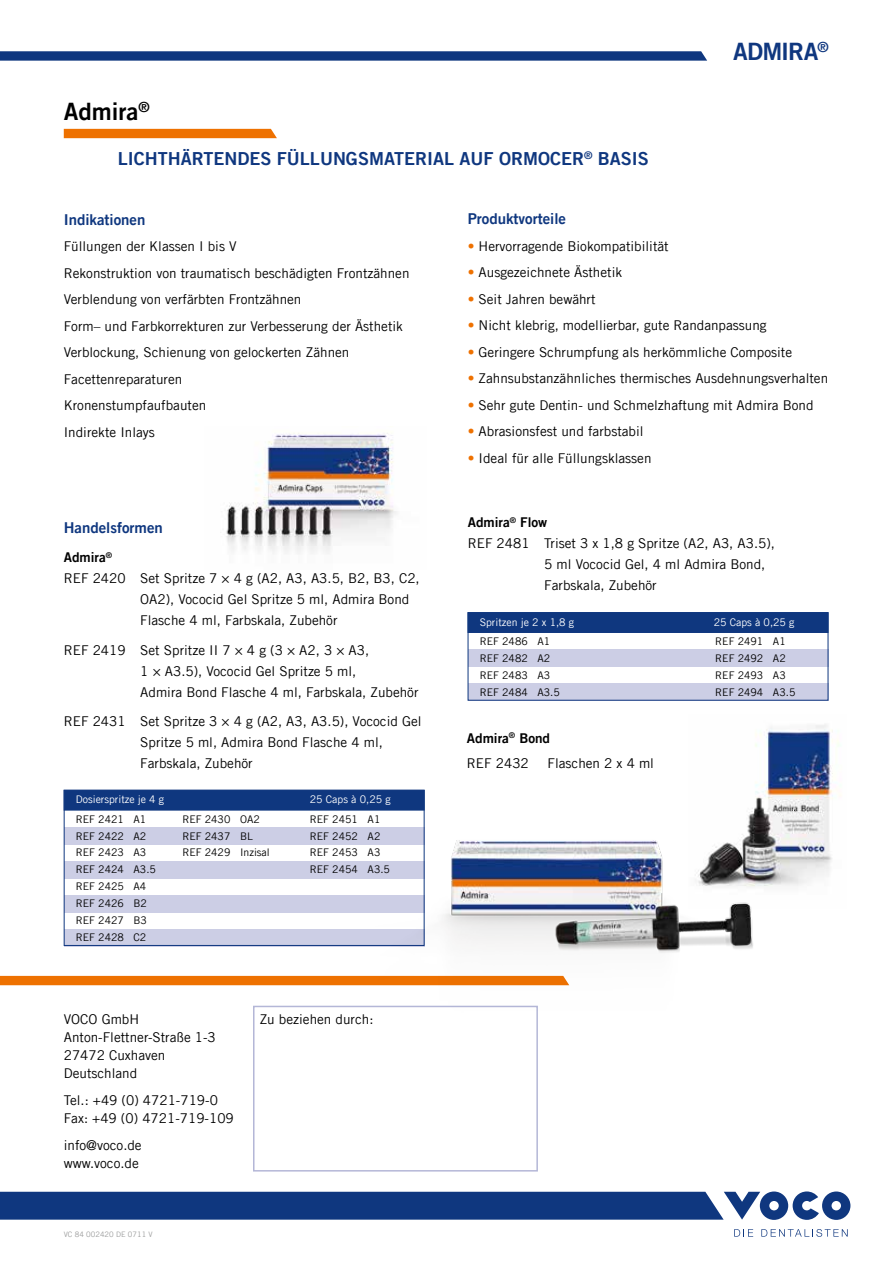
<style>
.page{position:relative;width:893px;height:1263px;background:#fff}
.page>*{position:absolute;margin:0;border:0;box-sizing:border-box;transform-origin:0 0}
.t1{font:24px "Trade Gothic LT Com Bd 2";letter-spacing:-.03em;color:#0f377f}
.t2{font:24px "Trade Gothic LT Com Bd 2";color:#000}
.t3{font:18px "Trade Gothic LT Com Bd 2";color:#0f377f}
.t4{font:15px "Trade Gothic LT Com Bd 2";color:#0f377f}
.t5{font:13.5px/21px "Trade Gothic LT Com";color:#000}
.t6{font:13.5px "Trade Gothic LT Com Bd 2";color:#000}
.t7{font:10.5px/17px "Trade Gothic LT Com";color:#000;text-align:justify}
.t8{font:10.5px "Trade Gothic LT Com";color:#fff}
.t9{font:7.5px "Trade Gothic LT Com";color:#9c9d9d}
.s1{color:#ee7100}
</style>
<div class="page">
<img style="left:755px;top:724px;width:86px;height:152px">
<svg style="left:734px;top:1229px;width:19px;height:7px"></svg>
<svg style="left:761px;top:1229px;width:87px;height:8px"></svg>
<svg style="left:0;top:1191px;width:850px;height:29px;background:#294c8c"></svg>
<svg style="left:0;top:51px;width:707px;height:10px;background:#1f4487"></svg>
<div style="left:253px;top:1006px;width:285px;height:165px;border:2px solid #b4b7d7"></div>
<div style="left:64px;top:790px;width:360px;height:20px;background:#0f377f"></div>
<div style="left:64px;top:827px;width:360px;height:17px;background:#cccee5"></div>
<div style="left:64px;top:861px;width:360px;height:17px;background:#cccee5"></div>
<div style="left:64px;top:895px;width:360px;height:17px;background:#cccee5"></div>
<div style="left:64px;top:929px;width:360px;height:17px;background:#cccee5"></div>
<div style="left:64px;top:790px;width:360px;height:156px;border:1px solid #0f377f"></div>
<div style="left:468px;top:612px;width:360px;height:21px;background:#0f377f"></div>
<div style="left:468px;top:649px;width:360px;height:17px;background:#cccee5"></div>
<div style="left:468px;top:683px;width:360px;height:17px;background:#cccee5"></div>
<div style="left:468px;top:612px;width:360px;height:89px;border:1px solid #0f377f"></div>
<img style="left:226px;top:433px;width:171px;height:121px">
<div style="left:0;top:976px;width:340px;height:9px;background:#ee7100"></div>
<div style="left:64px;top:129px;width:213px;height:9px;background:#ee7100"></div>
<img style="left:340px;top:746px;width:479px;height:305px">
<h1 class="t2" style="left:64px;top:97px;width:87px">Admira<sup>®</sup></h1>
<h2 class="t3" style="left:118px;top:147px;width:533px">Lichthärtendes Füllungsmaterial auf Ormocer<sup>®</sup> Basis</h2>
<h1 class="t1" style="left:733px;top:37px;width:97px">Admira<sup>®</sup></h1>
<p class="t4" style="left:64px;top:210px;width:83px">I ndikationen</p>
<p class="t5" style="left:64px;top:233px;width:347px;line-height:26.5px">Füllungen der Klassen I bis V<br>Rekonstruktion von traumatisch beschädigten Frontzähnen Verblendung von verfärbten Frontzähnen<br>Form– und Farbkorrekturen zur Verbesserung der Ästhetik Verblockung, Schienung von gelockerten Zähnen Facettenreparaturen<br>Kronenstumpfaufbauten<br>Indirekte Inlays</p>
<p class="t4" style="left:64px;top:518px;width:101px">Handelsformen</p>
<p class="t6" style="left:64px;top:549px;width:50px">Admira<sup>®</sup></p>
<p class="t5" style="left:140px;top:568px;width:281px;text-indent:-77px">REF 2420 Set Spritze 7 × 4 g (A2, A3, A3.5, B2, B3, C2,<br>OA2), Vococid Gel Spritze 5 ml, Admira Bond<br>Flasche 4 ml, Farbskala, Zubehör</p>
<p class="t5" style="left:140px;top:639px;width:280px;text-indent:-77px">REF 2419 Set Spritze II 7 × 4 g (3 × A2, 3 × A3,<br>1 × A3.5), Vococid Gel Spritze 5 ml,<br>Admira Bond Flasche 4 ml, Farbskala, Zubehör</p>
<p class="t5" style="left:140px;top:711px;width:283px;text-indent:-77px">REF 2431 Set Spritze 3 × 4 g (A2, A3, A3.5), Vococid Gel<br>Spritze 5 ml, Admira Bond Flasche 4 ml,<br>Farbskala, Zubehör</p>
<p class="t8" style="left:76px;top:793px;width:90px">Dosierspritze je 4 g</p>
<p class="t8" style="left:310px;top:793px;width:82px">25 Caps à 0,25 g</p>
<p class="t7" style="left:76px;top:810px;width:72px">REF 2421 A1</p>
<p class="t7" style="left:182px;top:810px;width:79px">REF 2430 OA2</p>
<p class="t7" style="left:310px;top:810px;width:72px">REF 2451 A1</p>
<p class="t7" style="left:76px;top:827px;width:72px">REF 2422 A2</p>
<p class="t7" style="left:182px;top:827px;width:72px">REF 2437 BL</p>
<p class="t7" style="left:310px;top:827px;width:72px">REF 2452 A2</p>
<p class="t7" style="left:76px;top:844px;width:72px">REF 2423 A3</p>
<p class="t7" style="left:182px;top:844px;width:89px">REF 2429 Inzisal</p>
<p class="t7" style="left:310px;top:844px;width:72px">REF 2453 A3</p>
<p class="t7" style="left:76px;top:861px;width:82px">REF 2424 A3.5</p>
<p class="t7" style="left:310px;top:861px;width:82px">REF 2454 A3.5</p>
<p class="t7" style="left:76px;top:878px;width:73px">REF 2425 A4<br>REF 2426 B2<br>REF 2427 B3<br>REF 2428 C2</p>
<p class="t5" style="left:64px;top:1009px;width:154px;line-height:18px">VOCO GmbH<br>Anton-Flettner-Straße 1-3<br>27472 Cuxhaven<br>Deutschland</p>
<p class="t5" style="left:64px;top:1090px;width:172px;line-height:18px">Tel.: +49 (0) 4721-719-0<br>Fax: +49 (0) 4721-719-109</p>
<p class="t5" style="left:64px;top:1135px;width:79px;line-height:18px">info@voco.de www.voco.de</p>
<p class="t9" style="left:64px;top:1229px;width:90px">VC 84 002420 DE 0711 V</p>
<p class="t5" style="left:260px;top:1008px;width:115px">Zu beziehen durch:</p>
<p class="t4" style="left:468px;top:209px;width:100px">Produktvorteile</p>
<p class="t5" style="left:468px;top:235px;width:202px"><span class="s1">•</span> Hervorragende Biokompatibilität</p>
<p class="t5" style="left:468px;top:262px;width:156px"><span class="s1">•</span> Ausgezeichnete Ästhetik</p>
<p class="t5" style="left:468px;top:288px;width:129px"><span class="s1">•</span> Seit Jahren bewährt</p>
<p class="t5" style="left:468px;top:315px;width:300px"><span class="s1">•</span> Nicht klebrig, modellierbar, gute Randanpassung</p>
<p class="t5" style="left:468px;top:341px;width:326px"><span class="s1">•</span> Geringere Schrumpfung als herkömmliche Composite</p>
<p class="t5" style="left:468px;top:368px;width:362px"><span class="s1">•</span> Zahnsubstanzähnliches thermisches Ausdehnungsverhalten</p>
<p class="t5" style="left:468px;top:394px;width:347px"><span class="s1">•</span> Sehr gute Dentin- und Schmelzhaftung mit Admira Bond</p>
<p class="t5" style="left:468px;top:421px;width:177px"><span class="s1">•</span> Abrasionsfest und farbstabil</p>
<p class="t5" style="left:468px;top:447px;width:185px"><span class="s1">•</span> Ideal für alle Füllungsklassen</p>
<p class="t6" style="left:468px;top:514px;width:81px">Admira<sup>®</sup> Flow</p>
<p class="t5" style="left:544px;top:533px;width:232px;text-indent:-77px">REF 2481 Triset 3 x 1,8 g Spritze (A2, A3, A3.5),<br>5 ml Vococid Gel, 4 ml Admira Bond,<br>Farbskala, Zubehör</p>
<p class="t8" style="left:480px;top:616px;width:96px">Spritzen je 2 x 1,8 g</p>
<p class="t8" style="left:714px;top:616px;width:82px">25 Caps à 0,25 g</p>
<p class="t7" style="left:480px;top:633px;width:72px">REF 2486 A1</p>
<p class="t7" style="left:715px;top:633px;width:72px">REF 2491 A1</p>
<p class="t7" style="left:480px;top:649px;width:72px">REF 2482 A2</p>
<p class="t7" style="left:715px;top:649px;width:72px">REF 2492 A2</p>
<p class="t7" style="left:480px;top:666px;width:72px">REF 2483 A3</p>
<p class="t7" style="left:715px;top:666px;width:72px">REF 2493 A3</p>
<p class="t7" style="left:480px;top:683px;width:82px">REF 2484 A3.5</p>
<p class="t7" style="left:715px;top:683px;width:82px">REF 2494 A3.5</p>
<p class="t6" style="left:467px;top:730px;width:85px">Admira<sup>®</sup> Bond</p>
<p class="t5" style="left:467px;top:753px;width:63px">REF 2432</p>
<p class="t5" style="left:548px;top:753px;width:108px">Flaschen 2 x 4 ml</p>
</div>
